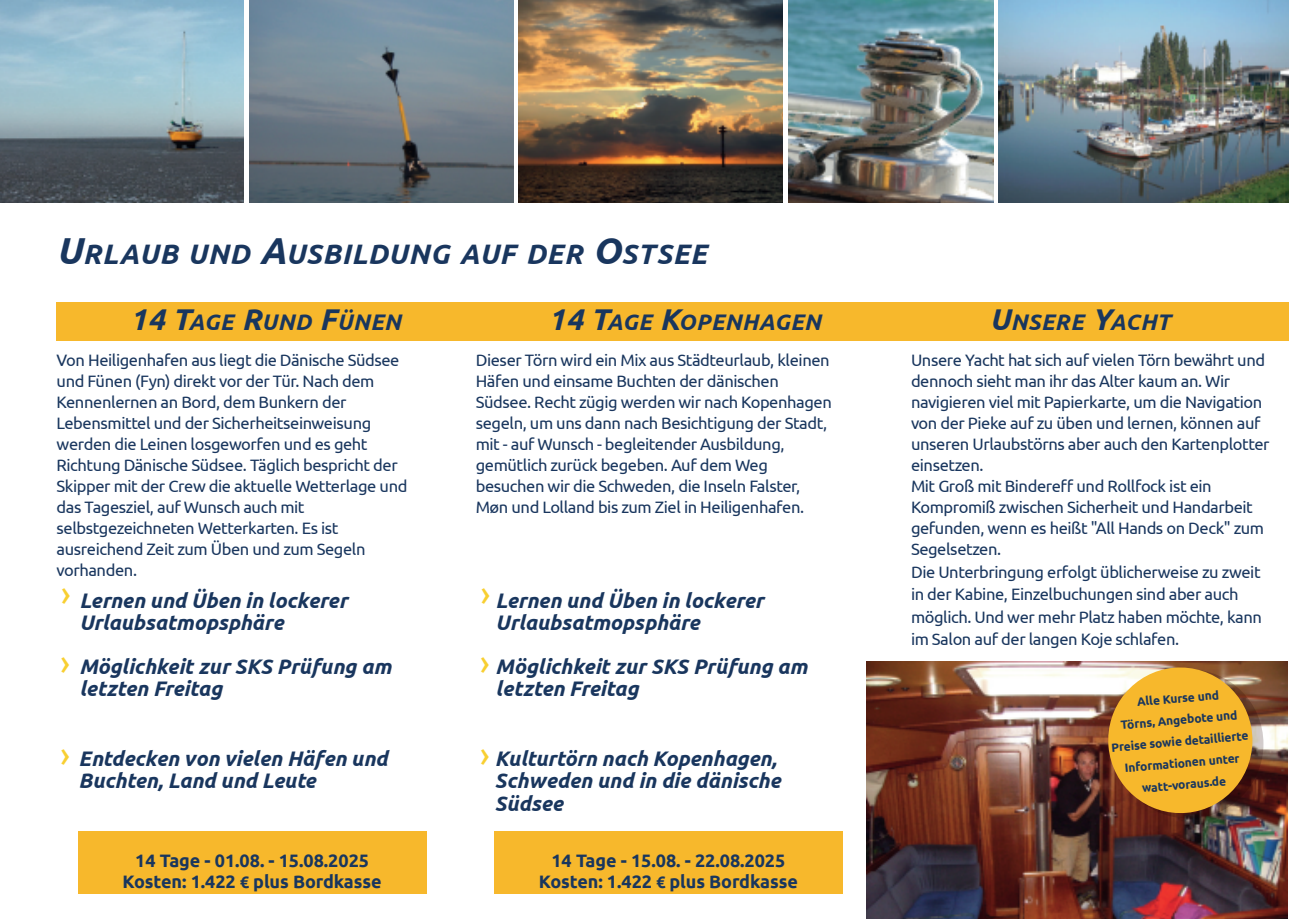
<style>
.page{position:relative;width:1289px;height:919px;background:#fff}
.page>*{position:absolute;margin:0;border:0;box-sizing:border-box;transform-origin:0 0}
.t1{font:34.5px/69.2px "Ubuntu";color:#f8cf31}
.t2{font:italic 700 28.2px "Ubuntu";letter-spacing:.025em;color:#19365e}
.t3{font:italic 700 22.5px "Ubuntu";letter-spacing:.025em;color:#19365e}
.t4{font:italic 700 21px/22.5px "Ubuntu";letter-spacing:-.005em;color:#19365e}
.t5{font:700 18px/21px "Ubuntu";color:#19365e;text-align:center}
.t6{font:16.5px/21px "Ubuntu";letter-spacing:-.025em;color:#19365e}
.t7{font:700 12px/21.6px "Ubuntu";color:#19365e;text-align:center}
.s1{font-size:37.5px}
.s2{font-size:30px}
.s3{font-weight:400;font-style:normal;font-size:34.5px;color:#f8cf31}
.s4{font-size:16.5px}
</style>
<div class="page">
<img style="left:866px;top:661px;width:420px;height:257px">
<div style="left:57px;top:302px;width:418px;height:38px;background:#f7b82c"></div>
<svg style="left:1102px;top:661px;width:156px;height:158px;background:#d19a37"></svg>
<img style="left:0;top:0;width:243px;height:202px">
<img style="left:249px;top:0;width:264px;height:202px">
<img style="left:788px;top:0;width:205px;height:202px">
<img style="left:518px;top:0;width:264px;height:202px">
<img style="left:998px;top:0;width:290px;height:202px">
<div style="left:79px;top:831px;width:348px;height:62px;background:#f7b82c"></div>
<div style="left:475px;top:302px;width:419px;height:38px;background:#f7b82c"></div>
<div style="left:495px;top:831px;width:348px;height:62px;background:#f7b82c"></div>
<div style="left:871px;top:302px;width:417px;height:38px;background:#f7b82c"></div>
<h2 class="t2" style="left:57px;top:238px;width:652px"><span class="s1">U</span>RLAUB UND <span class="s1">A</span>USBILDUNG AUF DER <span class="s1">O</span>STSEE</h2>
<h3 class="t3" style="left:130px;top:309px;width:272px"><span class="s2">14 T</span>AGE <span class="s2">R</span>UND <span class="s2">F</span>ÜNEN</h3>
<p class="t6" style="left:57px;top:349px;width:352px">Von Heiligenhafen aus liegt die Dänische Südsee und Fünen (Fyn) direkt vor der Tür. Nach dem Kennenlernen an Bord, dem Bunkern der Lebensmittel und der Sicherheitseinweisung werden die Leinen losgeworfen und es geht Richtung Dänische Südsee. Täglich bespricht der Skipper mit der Crew die aktuelle Wetterlage und das Tagesziel, auf Wunsch auch mit selbstgezeichneten Wetterkarten. Es ist ausreichend Zeit zum Üben und zum Segeln vorhanden.</p>
<h1 class="t1" style="left:61px;top:558px;width:12px">›</h1>
<p class="t4" style="left:79px;top:588px;width:270px">Lernen und Üben in lockerer<br>Urlaubsatmopsphäre</p>
<p class="t4" style="left:79px;top:654px;width:313px;text-indent:-19px"><span class="s3">›</span> Möglichkeit zur SKS Prüfung am letzten Freitag</p>
<p class="t4" style="left:79px;top:746px;width:310px;text-indent:-18px"><span class="s3">›</span> Entdecken von vielen Häfen und<br>Buchten, Land und Leute</p>
<p class="t5" style="left:122px;top:850px;width:261px">14 Tage - 01.08. - 15.08.2025<br>Kosten: 1.422 <span class="s4">€</span> plus Bordkasse</p>
<h3 class="t3" style="left:548px;top:309px;width:274px"><span class="s2">14 T</span>AGE <span class="s2">K</span>OPENHAGEN</h3>
<p class="t6" style="left:475px;top:349px;width:357px">Dieser Törn wird ein Mix aus Städteurlaub, kleinen Häfen und einsame Buchten der dänischen Südsee. Recht zügig werden wir nach Kopenhagen segeln, um uns dann nach Besichtigung der Stadt, mit - auf Wunsch - begleitender Ausbildung, gemütlich zurück begeben. Auf dem Weg besuchen wir die Schweden, die Inseln Falster, Møn und Lolland bis zum Ziel in Heiligenhafen.</p>
<p class="t4" style="left:495px;top:588px;width:270px">Lernen und Üben in lockerer<br>Urlaubsatmopsphäre</p>
<h1 class="t1" style="left:480px;top:558px;width:12px">› ›</h1>
<p class="t4" style="left:495px;top:654px;width:313px">Möglichkeit zur SKS Prüfung am letzten Freitag</p>
<h1 class="t1" style="left:480px;top:719px;width:12px">›</h1>
<p class="t4" style="left:495px;top:746px;width:287px">Kulturtörn nach Kopenhagen,<br>Schweden und in die dänische<br>Südsee</p>
<p class="t5" style="left:539px;top:850px;width:261px">14 Tage - 15.08. - 22.08.2025<br>Kosten: 1.422 <span class="s4">€</span> plus Bordkasse</p>
<h3 class="t3" style="left:989px;top:309px;width:182px"><span class="s2">U</span>NSERE <span class="s2">Y</span>ACHT</h3>
<p class="t6" style="left:911px;top:349px;width:360px">Unsere Yacht hat sich auf vielen Törn bewährt und dennoch sieht man ihr das Alter kaum an. Wir navigieren viel mit Papierkarte, um die Navigation von der Pieke auf zu üben und lernen, können auf unseren Urlaubstörns aber auch den Kartenplotter einsetzen.<br>Mit Groß mit Bindereff und Rollfock ist ein Kompromiß zwischen Sicherheit und Handarbeit gefunden, wenn es heißt "All Hands on Deck" zum Segelsetzen.</p>
<p class="t6" style="left:911px;top:560px;width:352px;line-height:22.5px">Die Unterbringung erfolgt üblicherweise zu zweit in der Kabine, Einzelbuchungen sind aber auch möglich. Und wer mehr Platz haben möchte, kann im Salon auf der langen Koje schlafen.</p>
<p class="t7" style="left:1106px;top:693px;width:139px;rotate:-5deg">Alle Kurse und<br>Törns, Angebote und<br>Preise sowie detaillierte<br>Informationen unter watt-voraus.de</p>
</div>
